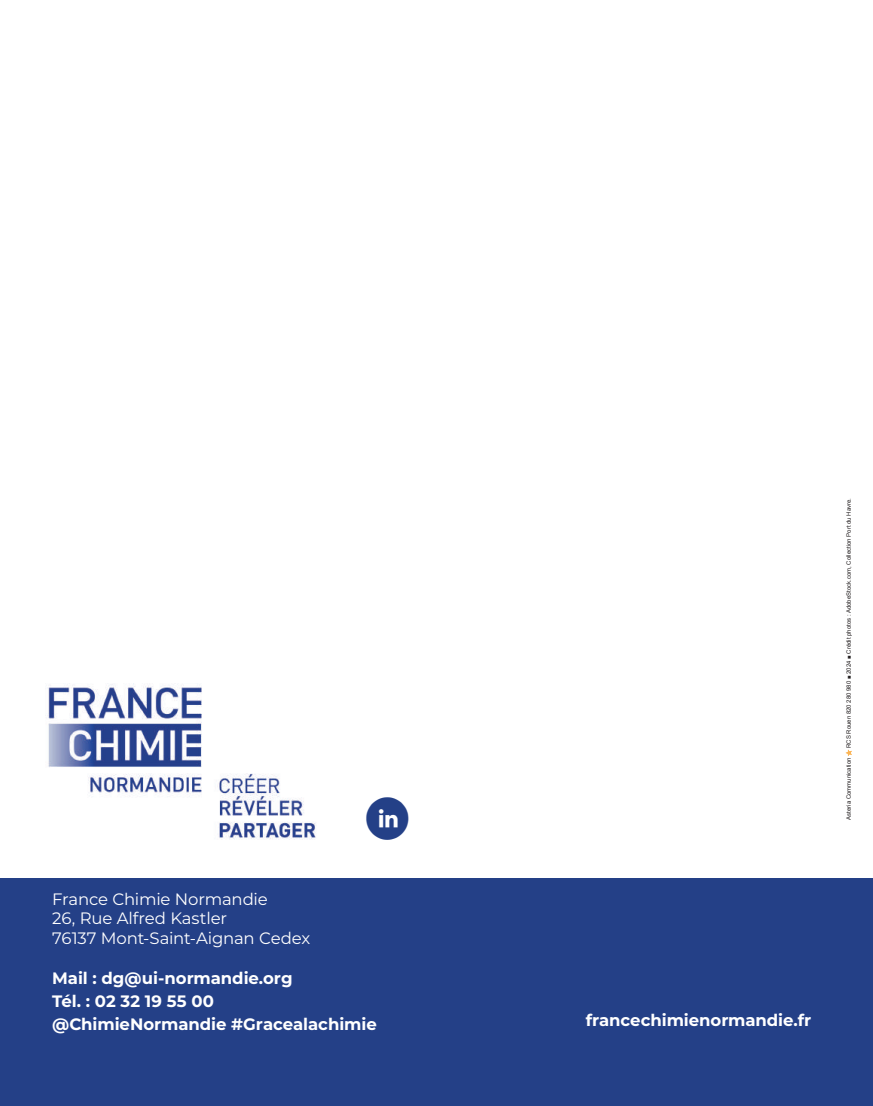
<style>
.page{position:relative;width:873px;height:1106px;background:#fff}
.page>*{position:absolute;margin:0;border:0;box-sizing:border-box;transform-origin:0 0}
.t1{font:41.85px "Social Media Circled";color:#244087}
.t2{font:700 16.5px/22.5px "Montserrat";letter-spacing:-.005em;color:#fff}
.t3{font:16.5px/19.5px "Montserrat";letter-spacing:-.01em;color:#fff}
.t4{font:6px "Arial";color:#231f20}
</style>
<div class="page">
<svg style="left:845px;top:749px;width:6px;height:7px"></svg>
<div style="left:0;top:878px;width:872px;height:228px;background:#244087"></div>
<img style="left:45px;top:683px;width:271px;height:157px">
<h1 class="t1" style="left:365px;top:797px;width:46px">C</h1>
<p class="t3" style="left:52px;top:888px;width:260px">France Chimie Normandie<br>26, Rue Alfred Kastler<br>76137 Mont-Saint-Aignan Cedex</p>
<p class="t2" style="left:52px;top:966px;width:326px">Mail : dg@ui-normandie.org<br>Tél. : 02 32 19 55 00 @ChimieNormandie #Gracealachimie</p>
<p class="t4" style="left:844px;top:748px;width:252px;rotate:-90deg">RCS Rouen 820 280 980 ■ 2024 ■ Crédit photos : AdobeStock.com, Collection Port du Havre.</p>
<p class="t4" style="left:844px;top:819px;width:64px;rotate:-90deg">Asteria Communication</p>
<p class="t2" style="left:585px;top:1008px;width:227px">francechimienormandie.fr</p>
</div>
